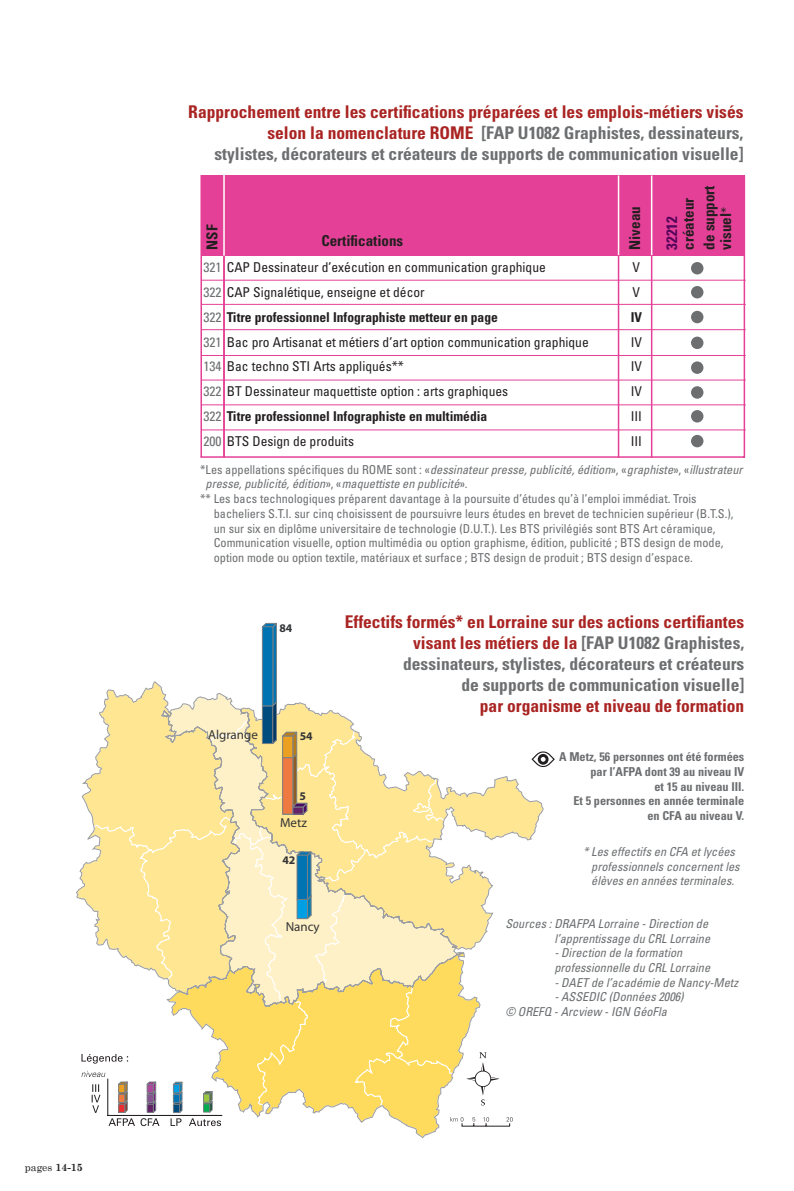
<style>
.page{position:relative;width:794px;height:1191px;background:#fff}
.page>*{position:absolute;margin:0;border:0;box-sizing:border-box;transform-origin:0 0}
.t1{font:700 condensed 17.5px/21px "Univers";color:#6c6e70;text-align:right}
.t2{font:700 condensed 17.5px "Univers";color:#a92422}
.t3{font:700 condensed 15.05px/20.8px "Univers";color:#231f20}
.t4{font:700 condensed 15.05px "Univers";color:#54055b}
.t5{font:condensed 13.47px "Univers";color:#231f20}
.t6{font:700 condensed 13.47px "Univers";color:#231f20}
.t7{font:12.95px "Myriad";color:#333536}
.t8{font:condensed 12.25px "Univers";color:#6c6e70}
.t9{font:italic condensed 12.25px/14.7px "Univers";color:#6c6e70}
.t10{font:700 condensed 12.25px/14.7px "Univers";color:#6c6e70;text-align:right}
.t11{font:700 11.72px "Myriad";color:#333536}
.t12{font:10.5px "Century Schoolbook";color:#231f20}
.s1{font-weight:700}
.s2{color:#a92422}
.s3{font-weight:400;font-size:13.47px}
.s4{color:#6c6e70}
.s5{font-weight:400;color:#6c6e70}
.s6{font-style:normal}
</style>
<div class="page">
<div style="left:201px;top:175px;width:543px;height:80px;background:#e54097"></div>
<hr style="left:223px;top:174px;width:2px;height:82px;background:#fff">
<hr style="left:618px;top:177px;width:1px;height:281px;background:#e54097">
<hr style="left:618px;top:175px;width:1px;height:80px;background:#fff">
<hr style="left:651px;top:177px;width:1px;height:281px;background:#e54097">
<hr style="left:651px;top:175px;width:1px;height:80px;background:#fff">
<hr style="left:200px;top:175px;width:2px;height:282px;background:#e54097">
<hr style="left:201px;top:280px;width:544px;height:1px;background:#e54097">
<hr style="left:200px;top:456px;width:545px;height:2px;background:#e54097">
<hr style="left:743px;top:176px;width:2px;height:282px;background:#e54097">
<hr style="left:223px;top:256px;width:2px;height:201px;background:#e54097">
<svg style="left:76px;top:622px;width:479px;height:517px"></svg>
<div style="left:691px;top:262px;width:12px;height:12px;background:#6c6e70;border-radius:50%"></div>
<hr style="left:201px;top:304px;width:544px;height:1px;background:#e54097">
<hr style="left:201px;top:329px;width:544px;height:1px;background:#e54097">
<hr style="left:201px;top:355px;width:544px;height:1px;background:#e54097">
<hr style="left:201px;top:380px;width:544px;height:1px;background:#e54097">
<hr style="left:201px;top:404px;width:544px;height:1px;background:#e54097">
<div style="left:691px;top:286px;width:12px;height:12px;background:#6c6e70;border-radius:50%"></div>
<div style="left:691px;top:311px;width:12px;height:12px;background:#6c6e70;border-radius:50%"></div>
<div style="left:691px;top:337px;width:12px;height:12px;background:#6c6e70;border-radius:50%"></div>
<div style="left:691px;top:361px;width:12px;height:13px;background:#6c6e70;border-radius:50%"></div>
<div style="left:691px;top:386px;width:12px;height:13px;background:#6c6e70;border-radius:50%"></div>
<div style="left:691px;top:410px;width:12px;height:12px;background:#6c6e70;border-radius:50%"></div>
<div style="left:691px;top:435px;width:12px;height:12px;background:#6c6e70;border-radius:50%"></div>
<hr style="left:201px;top:429px;width:544px;height:1px;background:#e54097">
<p class="t12" style="left:25px;top:1160px;width:60px">pages <span class="s1">14-15</span></p>
<h1 class="t1" style="left:188px;top:103px;width:557px"><span class="s2">Rapprochement entre les certifications préparées et les emplois-métiers visés selon la nomenclature ROME</span> [FAP U1082 Graphistes, dessinateurs,<br>stylistes, décorateurs et créateurs de supports de communication visuelle]</h1>
<p class="t3" style="left:203px;top:250px;width:27px;rotate:-90deg">NSF</p>
<p class="t3" style="left:321px;top:232px;width:83px">Certifications</p>
<p class="t3" style="left:679px;top:250px;width:66px;rotate:-90deg">créateur de support</p>
<p class="t3" style="left:626px;top:250px;width:45px;rotate:-90deg">Niveau</p>
<p class="t4" style="left:666px;top:250px;width:35px;rotate:-90deg">32212</p>
<p class="t3" style="left:717px;top:250px;width:44px;rotate:-90deg">visuel<span class="s3">*</span></p>
<p class="t5" style="left:203px;top:262px;width:344px"><span class="s4">321</span> CAP Dessinateur d’exécution en communication graphique</p>
<p class="t5" style="left:632px;top:262px;width:9px">V</p>
<p class="t5" style="left:203px;top:287px;width:223px"><span class="s4">322</span> CAP Signalétique, enseigne et décor</p>
<p class="t5" style="left:632px;top:287px;width:9px">V</p>
<p class="t6" style="left:203px;top:312px;width:296px"><span class="s5">322</span> Titre professionnel Infographiste metteur en page</p>
<p class="t6" style="left:630px;top:312px;width:13px">IV</p>
<p class="t5" style="left:203px;top:337px;width:387px"><span class="s4">321</span> Bac pro Artisanat et métiers d’art option communication graphique</p>
<p class="t5" style="left:630px;top:337px;width:13px">IV</p>
<p class="t5" style="left:203px;top:362px;width:202px"><span class="s4">134</span> Bac techno STI Arts appliqués**</p>
<p class="t5" style="left:630px;top:362px;width:13px">IV</p>
<p class="t5" style="left:203px;top:386px;width:306px"><span class="s4">322</span> BT Dessinateur maquettiste option : arts graphiques</p>
<p class="t5" style="left:630px;top:386px;width:13px">IV</p>
<p class="t6" style="left:203px;top:411px;width:285px"><span class="s5">322</span> Titre professionnel Infographiste en multimédia</p>
<p class="t5" style="left:630px;top:411px;width:13px">III</p>
<p class="t5" style="left:203px;top:436px;width:152px"><span class="s4">200</span> BTS Design de produits</p>
<p class="t5" style="left:630px;top:436px;width:13px">III</p>
<p class="t9" style="left:200px;top:463px;width:544px"><span class="s6">* Les appellations spécifiques du ROME sont : «</span>dessinateur presse, publicité, édition<span class="s6">», «</span>graphiste<span class="s6">», «</span>illustrateur</p>
<p class="t9" style="left:206px;top:478px;width:263px">presse, publicité, édition<span class="s6">», «</span>maquettiste en publicité<span class="s6">».</span></p>
<p class="t8" style="left:200px;top:494px;width:498px">** Les bacs technologiques préparent davantage à la poursuite d’études qu’à l’emploi immédiat. Trois</p>
<p class="t8" style="left:214px;top:509px;width:521px">bacheliers S.T.I. sur cinq choisissent de poursuivre leurs études en brevet de technicien supérieur (B.T.S.),</p>
<p class="t8" style="left:214px;top:524px;width:503px">un sur six en diplôme universitaire de technologie (D.U.T.). Les BTS privilégiés sont BTS Art céramique,</p>
<p class="t8" style="left:214px;top:538px;width:511px">Communication visuelle, option multimédia ou option graphisme, édition, publicité ; BTS design de mode,</p>
<p class="t8" style="left:214px;top:553px;width:481px">option mode ou option textile, matériaux et surface ; BTS design de produit ; BTS design d’espace.</p>
<p class="t11" style="left:279px;top:623px;width:15px">84</p>
<p class="t7" style="left:208px;top:729px;width:51px">Algrange</p>
<p class="t11" style="left:300px;top:731px;width:15px">54</p>
<p class="t11" style="left:299px;top:791px;width:8px">5</p>
<p class="t7" style="left:280px;top:817px;width:28px">Metz</p>
<p class="t11" style="left:282px;top:855px;width:15px">42</p>
<p class="t7" style="left:286px;top:921px;width:35px">Nancy</p>
<h1 class="t1" style="left:345px;top:612px;width:401px"><span class="s2">Effectifs formés* en Lorraine sur des actions certifiantes visant les métiers de la</span> [FAP U1082 Graphistes, dessinateurs, stylistes, décorateurs et créateurs<br>de supports de communication visuelle]</h1>
<h1 class="t2" style="left:480px;top:699px;width:266px">par organisme et niveau de formation</h1>
<p class="t10" style="left:559px;top:751px;width:187px">A Metz, 56 personnes ont été formées par l’AFPA dont 39 au niveau IV<br>et 15 au niveau III.<br>Et 5 personnes en année terminale en CFA au niveau V.</p>
<p class="t9" style="left:591px;top:845px;width:150px;text-indent:-8px">* Les effectifs en CFA et lycées professionnels concernent les élèves en années terminales.</p>
<p class="t9" style="left:505px;top:917px;width:206px;text-align:right">Sources : DRAFPA Lorraine - Direction de l’apprentissage du CRL Lorraine</p>
<p class="t9" style="left:554px;top:946px;width:157px">- Direction de la formation professionnelle du CRL Lorraine</p>
<p class="t9" style="left:554px;top:976px;width:185px">- DAET de l’académie de Nancy-Metz</p>
<p class="t9" style="left:505px;top:990px;width:180px;text-indent:49px">- ASSEDIC (Données 2006) © OREFQ - Arcview - IGN GéoFla</p>
</div>
